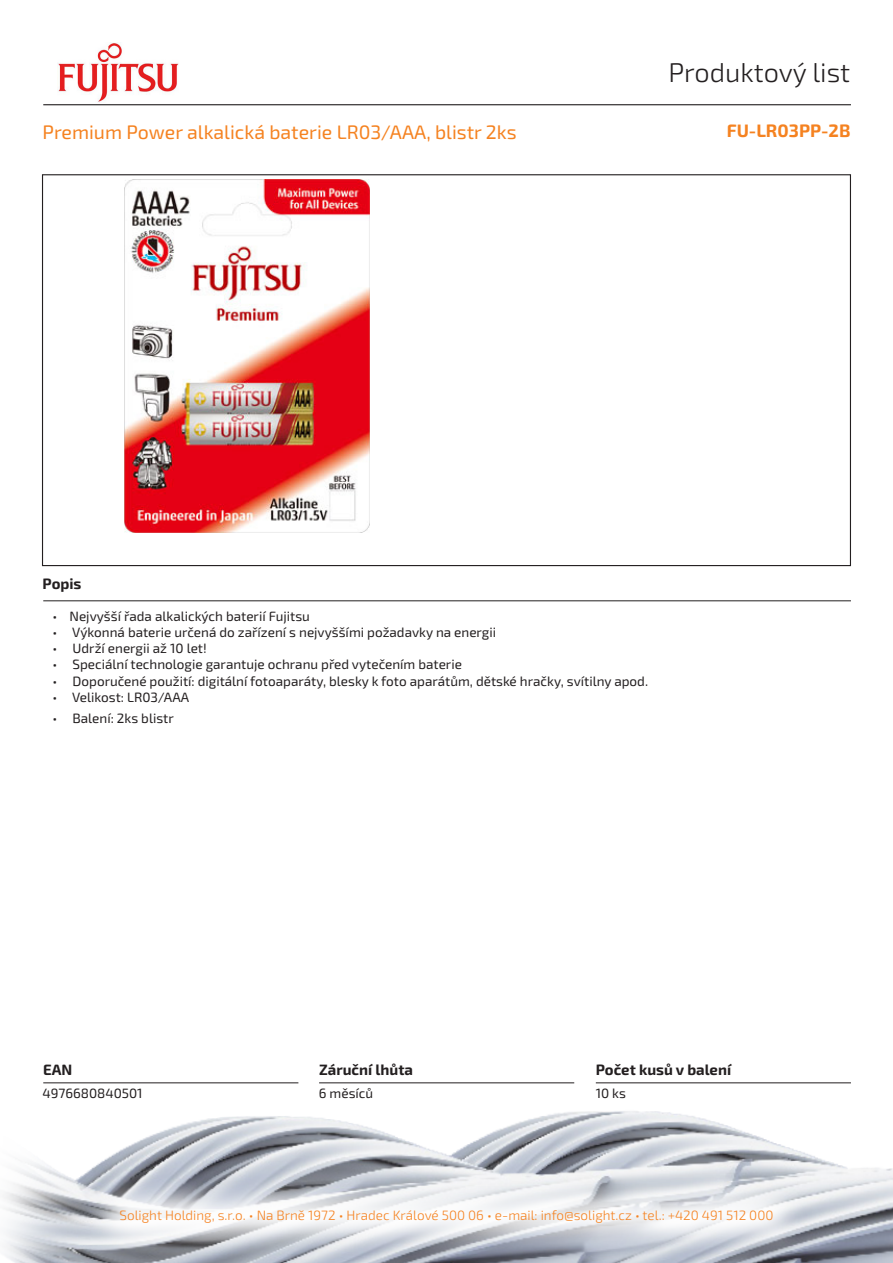
<style>
.page{position:relative;width:893px;height:1263px;background:#fff}
.page>*{position:absolute;margin:0;border:0;box-sizing:border-box;transform-origin:0 0}
.t1{font:300 27px "Exo 2.0";color:#231f20}
.t2{font:19.5px "Exo 2.0";color:#f58220}
.Kód_produktu{font:700 18px "Exo 2.0";color:#f58220}
.t3{font:700 15px "Exo 2.0";color:#231f20}
.t4{font:13.5px "Exo 2.0";color:#231f20}
.t5{font:300 13.5px "Exo 2.0";color:#f58220}
</style>
<div class="page">
<img style="left:3px;top:1082px;width:890px;height:181px">
<hr style="left:43px;top:104px;width:808px;height:1px;background:#231f20">
<hr style="left:43px;top:600px;width:808px;height:1px;background:#231f20">
<hr style="left:596px;top:1082px;width:255px;height:1px;background:#231f20">
<hr style="left:319px;top:1082px;width:255px;height:1px;background:#231f20">
<hr style="left:43px;top:1082px;width:255px;height:1px;background:#231f20">
<svg style="left:85px;top:1174px;width:723px;height:84px"></svg>
<img style="left:58px;top:43px;width:120px;height:59px">
<img style="left:125px;top:180px;width:245px;height:353px">
<h1 class="t1" style="left:668px;top:57px;width:183px">Produktový list</h1>
<p class="t2" style="left:43px;top:120px;width:476px">Premium Power alkalická baterie LR03/AAA, blistr 2ks</p>
<p class="Kód_produktu" style="left:727px;top:120px;width:125px">FU-LR03PP-2B</p>
<p class="t3" style="left:43px;top:575px;width:40px">Popis</p>
<p class="t4" style="left:53px;top:608px;width:259px">• Nejvyšší řada alkalických baterií Fujitsu</p>
<p class="t4" style="left:53px;top:624px;width:445px">• Výkonná baterie určená do zařízení s nejvyššími požadavky na energii</p>
<p class="t4" style="left:53px;top:640px;width:156px">• Udrží energii až 10 let!</p>
<p class="t4" style="left:53px;top:657px;width:411px">• Speciální technologie garantuje ochranu před vytečením baterie</p>
<p class="t4" style="left:53px;top:673px;width:597px">• Doporučené použití: digitální fotoaparáty, blesky k foto aparátům, dětské hračky, svítilny apod.</p>
<p class="t4" style="left:53px;top:689px;width:138px">• Velikost: LR03/AAA</p>
<p class="t4" style="left:53px;top:711px;width:123px">• Balení: 2ks blistr</p>
<p class="t3" style="left:43px;top:1060px;width:31px">EAN</p>
<p class="t3" style="left:319px;top:1060px;width:95px">Záruční lhůta</p>
<p class="t3" style="left:596px;top:1060px;width:137px">Počet kusů v balení</p>
<p class="t4" style="left:43px;top:1085px;width:102px">4976680840501</p>
<p class="t4" style="left:319px;top:1085px;width:56px">6 měsíců</p>
<p class="t4" style="left:596px;top:1085px;width:32px">10 ks</p>
<p class="t5" style="left:120px;top:1208px;width:655px">Solight Holding, s.r.o. • Na Brně 1972 • Hradec Králové 500 06 • e-mail: info@solight.cz • tel.: +420 491 512 000</p>
</div>
